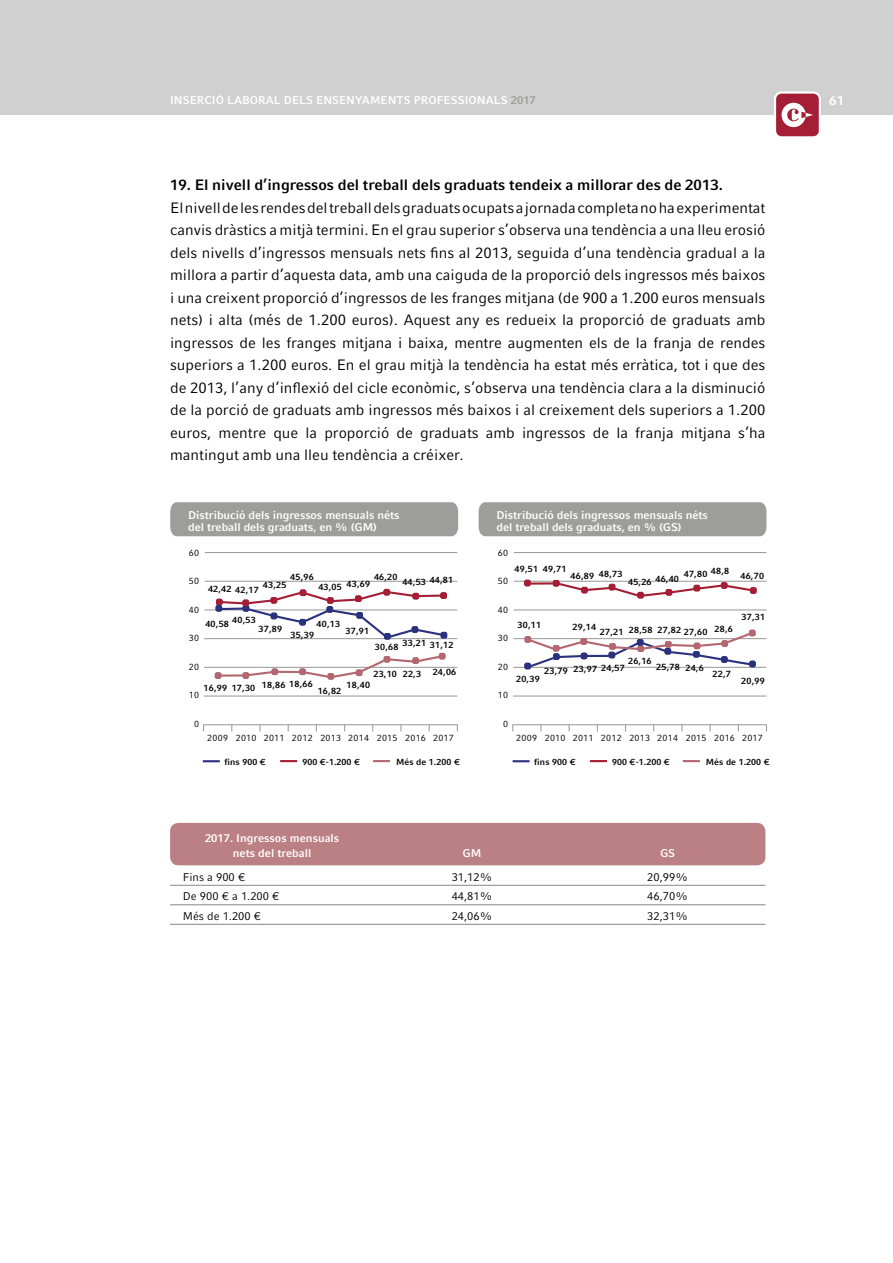
<style>
.page{position:relative;width:893px;height:1263px;background:#fff}
.page>*{position:absolute;margin:0;border:0;box-sizing:border-box;transform-origin:0 0}
.t1{font:15px/22.5px "Compatil Fact LT";color:#000;text-align:justify}
.t2{font:700 15px "Compatil Fact LT";color:#000}
.t3{font:700 13.5px "Compatil Fact LT";color:#fff}
.t4{font:700 11.25px/12px "Compatil Fact LT";letter-spacing:-.005em;color:#fff}
.t5{font:11.25px "Compatil Fact LT";color:#000}
.t6{font:700 9px "Compatil Fact LT";letter-spacing:.03em;color:#000}
.t7{font:9px "Compatil Fact LT";letter-spacing:.03em;color:#000}
.t8{font:700 8.85px "Compatil Fact LT";letter-spacing:.01em;color:#000}
.s1{color:#9d9d9c}
</style>
<div class="page">
<div style="left:0;top:0;width:893px;height:115px;background:#d0d0d0"></div>
<div style="left:775px;top:93px;width:45px;height:44px;background:#a41f35;border-radius:7px"></div>
<div style="left:774px;top:91px;width:47px;height:47px;border:2px solid #fff;border-radius:7px"></div>
<svg style="left:781px;top:103px;width:32px;height:24px"></svg>
<hr style="left:204px;top:724px;width:253px;height:1px;background:#9d9d9c">
<hr style="left:204px;top:695px;width:253px;height:1px;background:#9d9d9c">
<hr style="left:204px;top:667px;width:253px;height:1px;background:#9d9d9c">
<hr style="left:204px;top:638px;width:253px;height:1px;background:#9d9d9c">
<hr style="left:204px;top:609px;width:253px;height:1px;background:#9d9d9c">
<hr style="left:205px;top:581px;width:252px;height:1px;background:#9d9d9c">
<hr style="left:205px;top:552px;width:252px;height:1px;background:#9d9d9c">
<div style="left:170px;top:502px;width:288px;height:34px;background:#9d9d9c"></div>
<svg style="left:259px;top:724px;width:2px;height:7px"></svg>
<div style="left:479px;top:502px;width:287px;height:34px;background:#9d9d9c"></div>
<svg style="left:203px;top:760px;width:17px;height:2px"></svg>
<svg style="left:280px;top:760px;width:17px;height:2px"></svg>
<svg style="left:373px;top:760px;width:17px;height:2px"></svg>
<svg style="left:513px;top:760px;width:17px;height:2px"></svg>
<svg style="left:590px;top:760px;width:17px;height:2px"></svg>
<svg style="left:683px;top:760px;width:17px;height:2px"></svg>
<div style="left:216px;top:599px;width:7px;height:6px;background:#a41f35;border-radius:2px"></div>
<div style="left:215px;top:672px;width:6px;height:7px;background:#b3676e;border-radius:2px"></div>
<div style="left:243px;top:672px;width:6px;height:7px;background:#b3676e;border-radius:2px"></div>
<div style="left:328px;top:673px;width:6px;height:7px;background:#b3676e;border-radius:2px"></div>
<div style="left:216px;top:605px;width:6px;height:7px;background:#2a317d;border-radius:2px"></div>
<div style="left:300px;top:589px;width:6px;height:7px;background:#bd5d6d;border-radius:2px"></div>
<hr style="left:513px;top:724px;width:253px;height:1px;background:#9d9d9c">
<hr style="left:513px;top:695px;width:253px;height:1px;background:#9d9d9c">
<hr style="left:513px;top:667px;width:253px;height:1px;background:#9d9d9c">
<hr style="left:513px;top:638px;width:253px;height:1px;background:#9d9d9c">
<hr style="left:514px;top:609px;width:252px;height:1px;background:#9d9d9c">
<hr style="left:514px;top:581px;width:252px;height:1px;background:#9d9d9c">
<hr style="left:514px;top:552px;width:252px;height:1px;background:#9d9d9c">
<div style="left:749px;top:630px;width:7px;height:6px;background:#b3676e;border-radius:2px"></div>
<div style="left:749px;top:661px;width:7px;height:6px;background:#2a317d;border-radius:2px"></div>
<svg style="left:217px;top:590px;width:230px;height:50px"></svg>
<svg style="left:216px;top:653px;width:229px;height:25px"></svg>
<svg style="left:524px;top:580px;width:232px;height:18px"></svg>
<svg style="left:524px;top:630px;width:230px;height:40px"></svg>
<hr style="left:170px;top:885px;width:595px;height:1px;background:#8b8d8d">
<hr style="left:170px;top:904px;width:595px;height:1px;background:#8b8d8d">
<hr style="left:170px;top:924px;width:595px;height:1px;background:#8b8d8d">
<div style="left:170px;top:823px;width:595px;height:42px;background:#bb8084;border-radius:9px"></div>
<p class="t4" style="left:170px;top:94px;width:367px">INSERCIÓ LABORAL DELS ENSENYAMENTS PROFESSIONALS <span class="s1">2017</span></p>
<p class="t3" style="left:829px;top:92px;width:17px">61</p>
<p class="t2" style="left:170px;top:176px;width:554px">19. El nivell d’ingressos del treball dels graduats tendeix a millorar des de 2013.</p>
<p class="t1" style="left:170px;top:196px;width:597px">El nivell de les rendes del treball dels graduats ocupats a jornada completa no ha experimentat canvis dràstics a mitjà termini. En el grau superior s’observa una tendència a una lleu erosió dels nivells d’ingressos mensuals nets fins al 2013, seguida d’una tendència gradual a la millora a partir d’aquesta data, amb una caiguda de la proporció dels ingressos més baixos i una creixent proporció d’ingressos de les franges mitjana (de 900 a 1.200 euros mensuals nets) i alta (més de 1.200 euros). Aquest any es redueix la proporció de graduats amb ingressos de les franges mitjana i baixa, mentre augmenten els de la franja de rendes superiors a 1.200 euros. En el grau mitjà la tendència ha estat més erràtica, tot i que des de 2013, l’any d’inflexió del cicle econòmic, s’observa una tendència clara a la disminució de la porció de graduats amb ingressos més baixos i al creixement dels superiors a 1.200 euros, mentre que la proporció de graduats amb ingressos de la franja mitjana s’ha mantingut amb una lleu tendència a créixer.</p>
<p class="t4" style="left:188px;top:509px;width:213px">Distribució dels ingressos mensuals néts del treball dels graduats, en % (GM)</p>
<p class="t7" style="left:189px;top:547px;width:12px">60</p>
<p class="t7" style="left:189px;top:576px;width:12px">50</p>
<p class="t7" style="left:189px;top:604px;width:12px">40</p>
<p class="t7" style="left:189px;top:633px;width:12px">30</p>
<p class="t7" style="left:189px;top:661px;width:12px">20</p>
<p class="t7" style="left:189px;top:690px;width:12px">10</p>
<p class="t7" style="left:194px;top:718px;width:7px">0</p>
<p class="t6" style="left:290px;top:571px;width:25px">45,96</p>
<p class="t6" style="left:374px;top:571px;width:25px">46,20</p>
<p class="t6" style="left:402px;top:576px;width:52px">44,53 44,81</p>
<p class="t6" style="left:318px;top:580px;width:53px">43,05 43,69</p>
<p class="t6" style="left:263px;top:580px;width:25px">43,25</p>
<p class="t6" style="left:208px;top:584px;width:52px">42,42 42,17</p>
<p class="t6" style="left:232px;top:615px;width:25px">40,53</p>
<p class="t6" style="left:205px;top:618px;width:25px">40,58</p>
<p class="t6" style="left:316px;top:619px;width:25px">40,13</p>
<p class="t6" style="left:259px;top:623px;width:25px">37,89</p>
<p class="t6" style="left:345px;top:625px;width:25px">37,91</p>
<p class="t6" style="left:290px;top:629px;width:25px">35,39</p>
<p class="t6" style="left:375px;top:642px;width:25px">30,68</p>
<p class="t6" style="left:403px;top:639px;width:52px">33,21 31,12</p>
<p class="t6" style="left:373px;top:668px;width:49px">23,10 22,3</p>
<p class="t6" style="left:433px;top:667px;width:25px">24,06</p>
<p class="t6" style="left:232px;top:680px;width:83px">17,30 18,86 18,66</p>
<p class="t6" style="left:318px;top:685px;width:25px">16,82</p>
<p class="t6" style="left:346px;top:679px;width:25px">18,40</p>
<p class="t6" style="left:204px;top:683px;width:25px">16,99</p>
<p class="t4" style="left:496px;top:509px;width:213px">Distribució dels ingressos mensuals néts del treball dels graduats, en % (GS)</p>
<p class="t7" style="left:498px;top:547px;width:12px">60</p>
<p class="t7" style="left:498px;top:576px;width:12px">50</p>
<p class="t7" style="left:498px;top:604px;width:12px">40</p>
<p class="t7" style="left:498px;top:633px;width:12px">30</p>
<p class="t7" style="left:498px;top:661px;width:12px">20</p>
<p class="t7" style="left:498px;top:690px;width:12px">10</p>
<p class="t7" style="left:503px;top:718px;width:7px">0</p>
<p class="t6" style="left:514px;top:563px;width:53px">49,51 49,71</p>
<p class="t6" style="left:711px;top:566px;width:20px">48,8</p>
<p class="t6" style="left:571px;top:570px;width:53px">46,89 48,73</p>
<p class="t6" style="left:684px;top:569px;width:25px">47,80</p>
<p class="t6" style="left:740px;top:571px;width:25px">46,70</p>
<p class="t6" style="left:628px;top:575px;width:52px">45,26 46,40</p>
<p class="t6" style="left:742px;top:611px;width:25px">37,31</p>
<p class="t6" style="left:517px;top:620px;width:25px">30,11</p>
<p class="t6" style="left:573px;top:622px;width:25px">29,14</p>
<p class="t6" style="left:600px;top:625px;width:109px">27,21 28,58 27,82 27,60</p>
<p class="t6" style="left:714px;top:623px;width:20px">28,6</p>
<p class="t6" style="left:628px;top:656px;width:25px">26,16</p>
<p class="t6" style="left:656px;top:662px;width:49px">25,78 24,6</p>
<p class="t6" style="left:544px;top:664px;width:82px">23,79 23,97 24,57</p>
<p class="t6" style="left:712px;top:668px;width:20px">22,7</p>
<p class="t6" style="left:516px;top:673px;width:25px">20,39</p>
<p class="t6" style="left:741px;top:676px;width:25px">20,99</p>
<p class="t7" style="left:207px;top:732px;width:248px">2009 2010 2011 2012 2013 2014 2015 2016 2017</p>
<p class="t7" style="left:516px;top:732px;width:248px">2009 2010 2011 2012 2013 2014 2015 2016 2017</p>
<p class="t8" style="left:224px;top:757px;width:43px">fins 900 €</p>
<p class="t8" style="left:302px;top:757px;width:59px">900 €-1.200 €</p>
<p class="t8" style="left:396px;top:757px;width:65px">Més de 1.200 €</p>
<p class="t8" style="left:534px;top:757px;width:43px">fins 900 €</p>
<p class="t8" style="left:612px;top:757px;width:59px">900 €-1.200 €</p>
<p class="t8" style="left:706px;top:757px;width:65px">Més de 1.200 €</p>
<p class="t4" style="left:205px;top:830px;width:136px;line-height:15px;text-align:center">2017. Ingressos mensuals nets del treball</p>
<p class="t4" style="left:463px;top:847px;width:20px">GM</p>
<p class="t4" style="left:660px;top:847px;width:17px">GS</p>
<p class="t5" style="left:183px;top:870px;width:64px">Fins a 900 €</p>
<p class="t5" style="left:452px;top:870px;width:42px">31,12%</p>
<p class="t5" style="left:647px;top:870px;width:42px">20,99%</p>
<p class="t5" style="left:183px;top:889px;width:98px">De 900 € a 1.200 €</p>
<p class="t5" style="left:452px;top:889px;width:42px">44,81%</p>
<p class="t5" style="left:647px;top:889px;width:42px">46,70%</p>
<p class="t5" style="left:183px;top:909px;width:80px">Més de 1.200 €</p>
<p class="t5" style="left:452px;top:909px;width:42px">24,06%</p>
<p class="t5" style="left:647px;top:909px;width:42px">32,31%</p>
</div>
